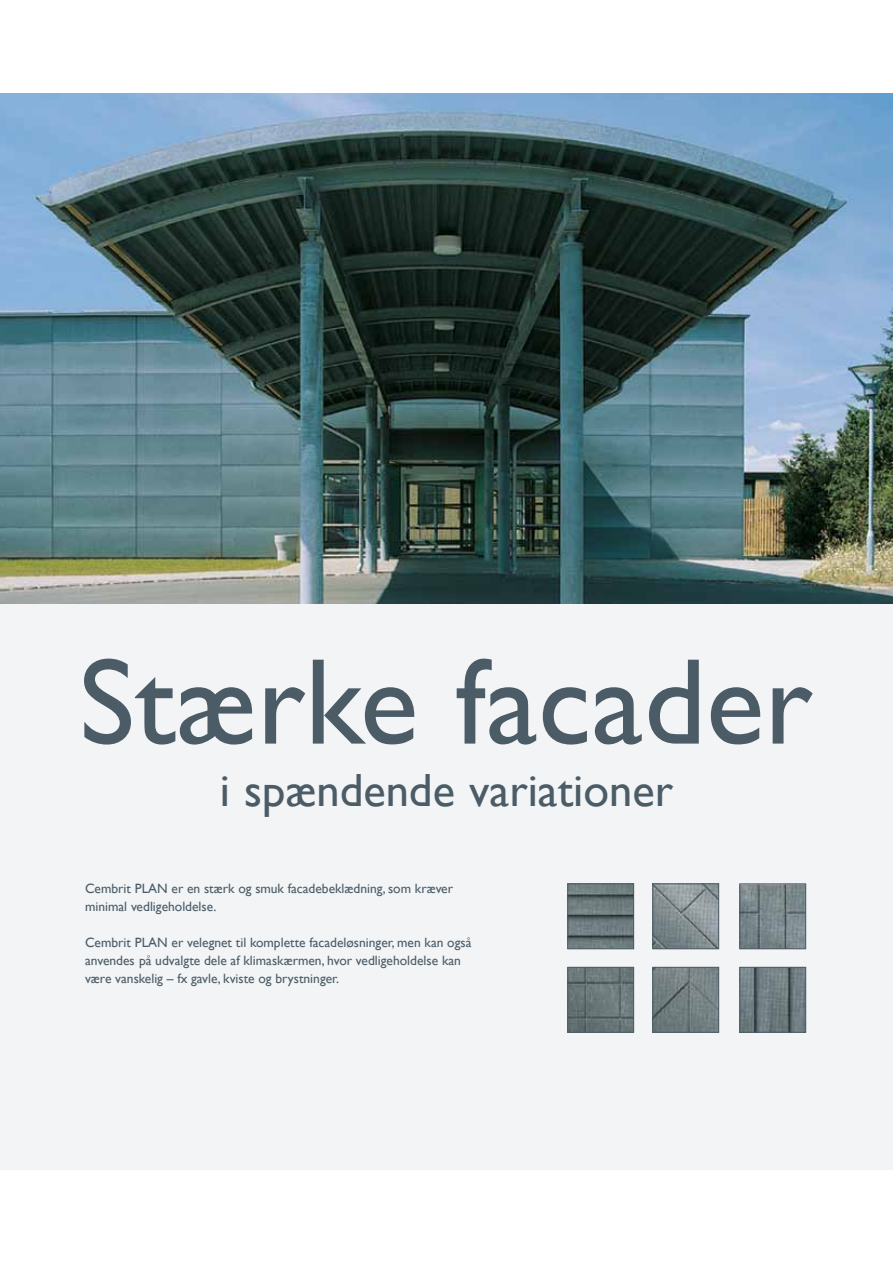
<style>
.page{position:relative;width:893px;height:1263px;background:#fff}
.page>*{position:absolute;margin:0;border:0;box-sizing:border-box;transform-origin:0 0}
.t1{font:123px "Gill Sans";color:#4b5c67}
.t2{font:46.5px "Gill Sans";color:#4b5c67}
.t3{font:13.5px/18px "Gill Sans";color:#4b5c67}
</style>
<div class="page">
<div style="left:0;top:562px;width:893px;height:607px;background:#f2f4f6"></div>
<img style="left:655px;top:886px;width:62px;height:61px">
<div style="left:653px;top:884px;width:66px;height:65px;border:1px solid #4b5c67"></div>
<img style="left:655px;top:969px;width:62px;height:61px">
<div style="left:653px;top:967px;width:66px;height:65px;border:1px solid #4b5c67"></div>
<img style="left:570px;top:886px;width:62px;height:61px">
<div style="left:568px;top:884px;width:66px;height:65px;border:1px solid #4b5c67"></div>
<img style="left:570px;top:969px;width:62px;height:61px">
<div style="left:568px;top:967px;width:66px;height:65px;border:1px solid #4b5c67"></div>
<img style="left:742px;top:886px;width:62px;height:61px">
<div style="left:740px;top:884px;width:66px;height:65px;border:1px solid #4b5c67"></div>
<img style="left:742px;top:969px;width:62px;height:61px">
<div style="left:740px;top:967px;width:66px;height:65px;border:1px solid #4b5c67"></div>
<img style="left:0;top:94px;width:893px;height:510px">
<h1 class="t1" style="left:79px;top:630px;width:735px">Stærke facader</h1>
<h2 class="t2" style="left:220px;top:762px;width:455px">i spændende variationer</h2>
<p class="t3" style="left:85px;top:879px;width:370px">Cembrit PLAN er en stærk og smuk facadebeklædning, som kræver minimal vedligeholdelse.</p>
<p class="t3" style="left:85px;top:933px;width:388px">Cembrit PLAN er velegnet til komplette facadeløsninger, men kan også anvendes på udvalgte dele af klimaskærmen, hvor vedligeholdelse kan være vanskelig – fx gavle, kviste og brystninger.</p>
</div>
